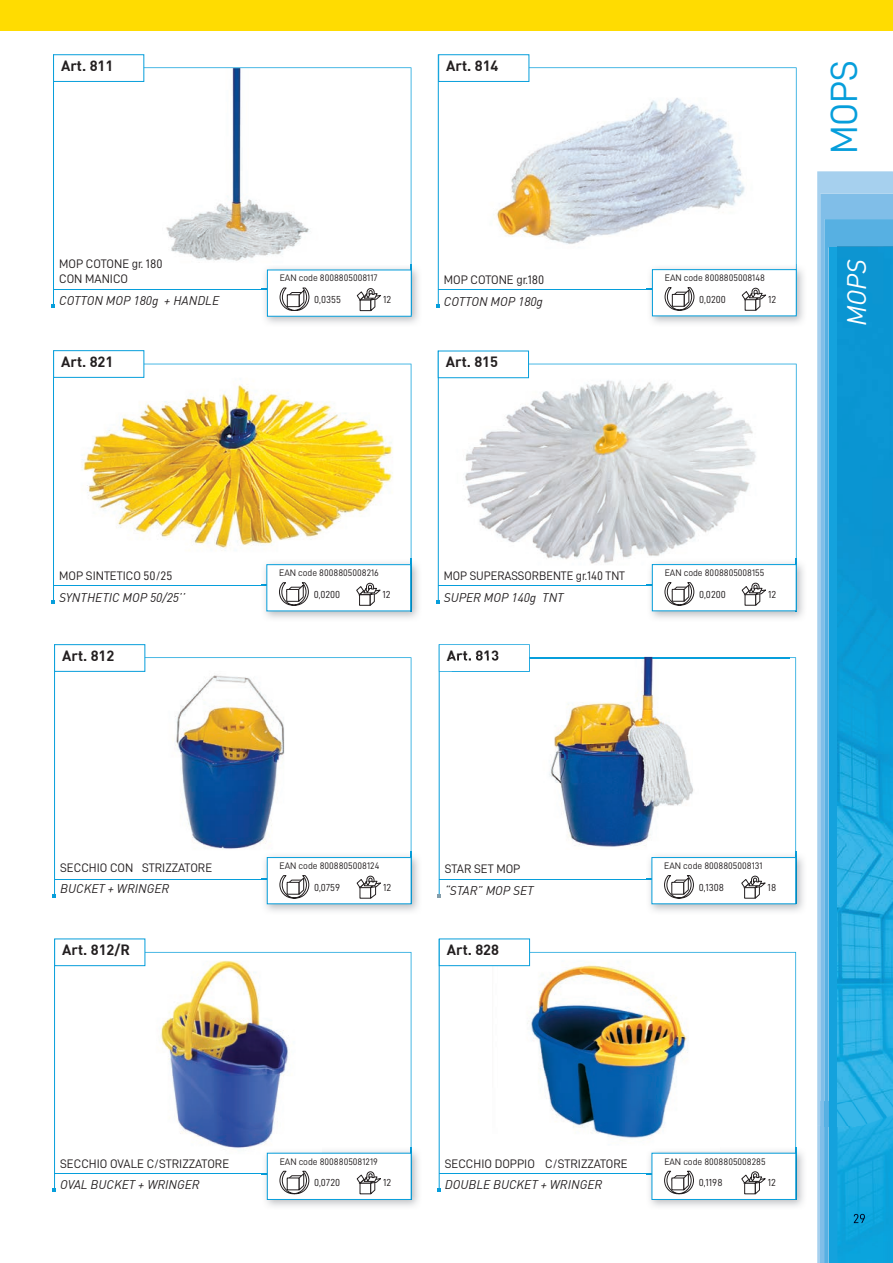
<style>
.page{position:relative;width:893px;height:1263px;background:#fff}
.page>*{position:absolute;margin:0;border:0;box-sizing:border-box;transform-origin:0 0}
.t1{font:37.95px "D DIN";color:#069edb}
.t2{font:italic 26.25px "DIN";color:#fff}
.t3{font:700 14.55px "DIN";color:#231f20}
.t4{font:12.45px/14.5px "D DIN";color:#231f20}
.t5{font:italic 12.45px "DIN";color:#231f20}
.t6{font:10.2px "D DIN";color:#231f20}
.t7{font:9.45px "D DIN";color:#231f20}
</style>
<div class="page">
<hr style="left:820px;top:1126px;width:4px;height:137px;background:#80bee8">
<svg style="left:824px;top:1126px;width:13px;height:137px;background:#32a9df"></svg>
<svg style="left:817px;top:171px;width:76px;height:955px;background:#4fb1e2"></svg>
<div style="left:0;top:0;width:893px;height:30px;background:#ffdc01"></div>
<img style="left:445px;top:378px;width:84px;height:165px">
<img style="left:82px;top:356px;width:330px;height:201px">
<img style="left:496px;top:64px;width:34px;height:173px">
<hr style="left:54px;top:585px;width:214px;height:1px;background:#069edb">
<hr style="left:53px;top:351px;width:1px;height:252px;background:#069edb">
<svg style="left:144px;top:364px;width:267px;height:195px"></svg>
<div style="left:53px;top:350px;width:91px;height:28px;background:#fff;border:1px solid #069edb"></div>
<hr style="left:54px;top:289px;width:215px;height:1px;background:#069edb">
<hr style="left:53px;top:54px;width:1px;height:253px;background:#069edb">
<svg style="left:144px;top:67px;width:267px;height:197px"></svg>
<div style="left:53px;top:54px;width:91px;height:28px;background:#fff;border:1px solid #069edb"></div>
<img style="left:261px;top:264px;width:158px;height:60px">
<img style="left:261px;top:264px;width:148px;height:1px">
<div style="left:267px;top:270px;width:145px;height:47px;background:#fff;border:1px solid #069edb"></div>
<svg style="left:280px;top:287px;width:29px;height:24px"></svg>
<svg style="left:357px;top:288px;width:24px;height:24px"></svg>
<img style="left:261px;top:559px;width:158px;height:60px">
<img style="left:411px;top:559px;width:1px;height:52px">
<div style="left:266px;top:564px;width:145px;height:47px;background:#fff;border:1px solid #069edb"></div>
<svg style="left:279px;top:582px;width:30px;height:24px"></svg>
<svg style="left:356px;top:583px;width:25px;height:23px"></svg>
<hr style="left:55px;top:1173px;width:212px;height:1px;background:#069edb">
<hr style="left:54px;top:939px;width:1px;height:253px;background:#069edb">
<svg style="left:145px;top:952px;width:266px;height:223px"></svg>
<div style="left:54px;top:938px;width:91px;height:28px;background:#fff;border:1px solid #069edb"></div>
<hr style="left:55px;top:879px;width:213px;height:1px;background:#069edb">
<hr style="left:54px;top:644px;width:1px;height:253px;background:#069edb">
<svg style="left:145px;top:657px;width:266px;height:195px"></svg>
<div style="left:54px;top:644px;width:91px;height:28px;background:#fff;border:1px solid #069edb"></div>
<img style="left:261px;top:852px;width:158px;height:60px">
<img style="left:411px;top:852px;width:1px;height:52px">
<div style="left:267px;top:857px;width:144px;height:47px;background:#fff;border:1px solid #069edb"></div>
<svg style="left:279px;top:875px;width:30px;height:23px"></svg>
<svg style="left:356px;top:876px;width:25px;height:23px"></svg>
<img style="left:262px;top:1147px;width:157px;height:60px">
<img style="left:262px;top:1147px;width:60px;height:7px">
<img style="left:411px;top:1147px;width:1px;height:52px">
<div style="left:267px;top:1153px;width:144px;height:47px;background:#fff;border:1px solid #069edb"></div>
<svg style="left:279px;top:1170px;width:30px;height:24px"></svg>
<svg style="left:356px;top:1171px;width:25px;height:24px"></svg>
<hr style="left:439px;top:1173px;width:213px;height:1px;background:#069edb">
<hr style="left:439px;top:939px;width:1px;height:253px;background:#069edb">
<svg style="left:437px;top:1188px;width:4px;height:4px"></svg>
<svg style="left:530px;top:952px;width:266px;height:195px"></svg>
<div style="left:439px;top:938px;width:91px;height:28px;background:#fff;border:1px solid #069edb"></div>
<hr style="left:439px;top:879px;width:213px;height:1px;background:#069edb">
<hr style="left:439px;top:644px;width:1px;height:253px;background:#069edb">
<svg style="left:437px;top:894px;width:4px;height:3px"></svg>
<svg style="left:439px;top:644px;width:91px;height:28px"></svg>
<img style="left:646px;top:852px;width:158px;height:60px">
<div style="left:651px;top:857px;width:145px;height:47px;background:#fff;border:1px solid #069edb"></div>
<svg style="left:664px;top:875px;width:30px;height:23px"></svg>
<svg style="left:741px;top:876px;width:25px;height:23px"></svg>
<img style="left:646px;top:1147px;width:158px;height:60px">
<img style="left:646px;top:1147px;width:74px;height:3px">
<div style="left:652px;top:1153px;width:144px;height:47px;background:#fff;border:1px solid #069edb"></div>
<svg style="left:664px;top:1170px;width:30px;height:24px"></svg>
<svg style="left:741px;top:1171px;width:25px;height:24px"></svg>
<hr style="left:438px;top:585px;width:214px;height:1px;background:#069edb">
<hr style="left:438px;top:351px;width:1px;height:252px;background:#069edb">
<svg style="left:529px;top:364px;width:268px;height:221px"></svg>
<div style="left:438px;top:351px;width:91px;height:27px;background:#fff;border:1px solid #069edb"></div>
<hr style="left:438px;top:289px;width:214px;height:1px;background:#069edb">
<hr style="left:438px;top:54px;width:1px;height:253px;background:#069edb">
<svg style="left:529px;top:67px;width:268px;height:222px"></svg>
<div style="left:438px;top:54px;width:91px;height:28px;background:#fff;border:1px solid #069edb"></div>
<img style="left:647px;top:265px;width:157px;height:59px">
<img style="left:647px;top:264px;width:149px;height:1px">
<div style="left:652px;top:269px;width:145px;height:47px;background:#fff;border:1px solid #069edb"></div>
<svg style="left:664px;top:287px;width:30px;height:24px"></svg>
<svg style="left:742px;top:288px;width:24px;height:23px"></svg>
<img style="left:647px;top:559px;width:157px;height:60px">
<img style="left:647px;top:559px;width:120px;height:11px">
<img style="left:796px;top:559px;width:1px;height:52px">
<div style="left:652px;top:564px;width:144px;height:47px;background:#fff;border:1px solid #069edb"></div>
<svg style="left:664px;top:582px;width:30px;height:24px"></svg>
<svg style="left:741px;top:583px;width:25px;height:23px"></svg>
<img style="left:530px;top:658px;width:259px;height:189px">
<img style="left:530px;top:657px;width:259px;height:1px">
<img style="left:452px;top:657px;width:78px;height:15px">
<img style="left:452px;top:657px;width:46px;height:4px">
<img style="left:837px;top:247px;width:56px;height:1016px">
<svg style="left:854px;top:1214px;width:11px;height:9px"></svg>
<p class="t3" style="left:61px;top:56px;width:54px">Art. 811</p>
<p class="t3" style="left:446px;top:56px;width:54px">Art. 814</p>
<h1 class="t1" style="left:823px;top:154px;width:96px;rotate:-90deg">MOPS</h1>
<p class="t4" style="left:59px;top:257px;width:105px">MOP COTONE gr. 180<br>CON MANICO</p>
<p class="t5" style="left:59px;top:293px;width:161px">COTTON MOP 180g + HANDLE</p>
<p class="t7" style="left:280px;top:273px;width:99px">EAN code 8008805008117</p>
<p class="t6" style="left:314px;top:294px;width:28px">0,0355</p>
<p class="t6" style="left:383px;top:294px;width:10px">12</p>
<p class="t4" style="left:444px;top:272px;width:102px">MOP COTONE gr.180</p>
<p class="t5" style="left:444px;top:294px;width:101px">COTTON MOP 180g</p>
<p class="t7" style="left:665px;top:273px;width:102px">EAN code 8008805008148</p>
<p class="t6" style="left:699px;top:294px;width:28px">0,0200</p>
<p class="t6" style="left:768px;top:294px;width:10px">12</p>
<h2 class="t2" style="left:840px;top:326px;width:68px;rotate:-90deg">MOPS</h2>
<p class="t3" style="left:61px;top:352px;width:54px">Art. 821</p>
<p class="t3" style="left:446px;top:352px;width:54px">Art. 815</p>
<p class="t4" style="left:59px;top:568px;width:115px">MOP SINTETICO 50/25</p>
<p class="t5" style="left:59px;top:590px;width:127px">SYNTHETIC MOP 50/25’’</p>
<p class="t3" style="left:62px;top:646px;width:54px">Art. 812</p>
<p class="t7" style="left:279px;top:568px;width:101px">EAN code 8008805008216</p>
<p class="t6" style="left:314px;top:589px;width:28px">0,0200</p>
<p class="t6" style="left:383px;top:589px;width:10px">12</p>
<p class="t4" style="left:444px;top:568px;width:183px">MOP SUPERASSORBENTE gr.140 TNT</p>
<p class="t5" style="left:444px;top:589px;width:121px">SUPER MOP 140g TNT</p>
<p class="t3" style="left:447px;top:646px;width:54px">Art. 813</p>
<p class="t7" style="left:665px;top:567px;width:101px">EAN code 8008805008155</p>
<p class="t6" style="left:699px;top:589px;width:28px">0,0200</p>
<p class="t6" style="left:768px;top:589px;width:10px">12</p>
<p class="t4" style="left:60px;top:860px;width:153px">SECCHIO CON STRIZZATORE</p>
<p class="t5" style="left:60px;top:881px;width:111px">BUCKET + WRINGER</p>
<p class="t3" style="left:62px;top:940px;width:69px">Art. 812/R</p>
<p class="t7" style="left:280px;top:860px;width:101px">EAN code 8008805008124</p>
<p class="t6" style="left:314px;top:882px;width:28px">0,0759</p>
<p class="t6" style="left:383px;top:882px;width:10px">12</p>
<p class="t4" style="left:445px;top:861px;width:77px">STAR SET MOP</p>
<p class="t5" style="left:445px;top:882px;width:90px">“STAR” MOP SET</p>
<p class="t3" style="left:447px;top:940px;width:54px">Art. 828</p>
<p class="t7" style="left:664px;top:860px;width:100px">EAN code 8008805008131</p>
<p class="t6" style="left:699px;top:882px;width:27px">0,1308</p>
<p class="t6" style="left:768px;top:882px;width:10px">18</p>
<p class="t4" style="left:60px;top:1156px;width:170px">SECCHIO OVALE C/STRIZZATORE</p>
<p class="t5" style="left:60px;top:1177px;width:141px">OVAL BUCKET + WRINGER</p>
<p class="t7" style="left:280px;top:1156px;width:100px">EAN code 8008805081219</p>
<p class="t4" style="left:445px;top:1156px;width:184px">SECCHIO DOPPIO C/STRIZZATORE</p>
<p class="t5" style="left:445px;top:1177px;width:159px">DOUBLE BUCKET + WRINGER</p>
<p class="t6" style="left:314px;top:1177px;width:28px">0,0720</p>
<p class="t6" style="left:383px;top:1177px;width:10px">12</p>
<p class="t7" style="left:664px;top:1156px;width:103px">EAN code 8008805008285</p>
<p class="t6" style="left:699px;top:1177px;width:25px">0,1198</p>
<p class="t6" style="left:768px;top:1177px;width:10px">12</p>
</div>
